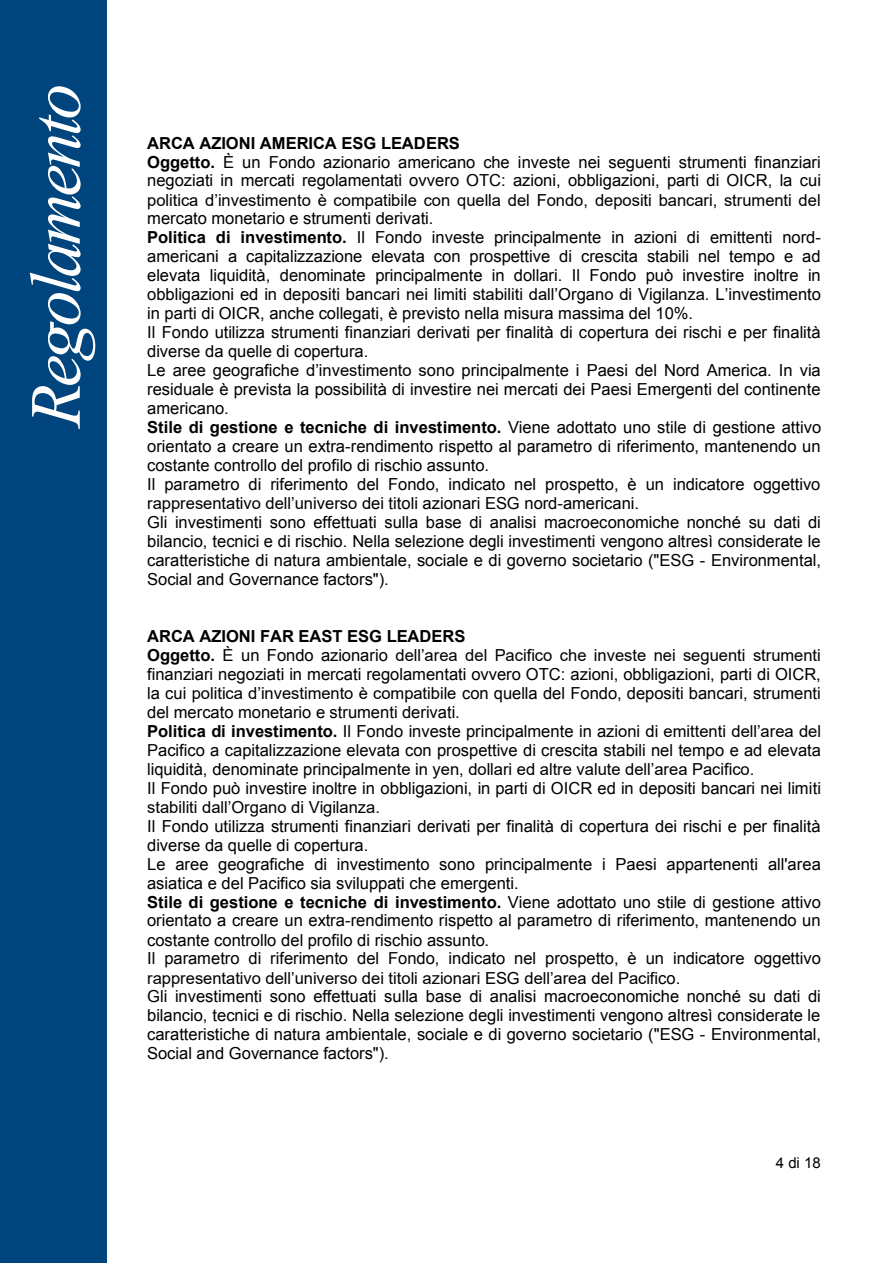
<style>
.page{position:relative;width:893px;height:1263px;background:#fff}
.page>*{position:absolute;margin:0;border:0;box-sizing:border-box;transform-origin:0 0}
.t1{font:italic 72px "Times New Roman";letter-spacing:-.05em;color:#fff}
.t2{font:16.5px/18.9px "Arial";color:#000}
.t3{font:15px "Arial";color:#000}
.s1{font-weight:700}
</style>
<div class="page">
<div style="left:0;top:0;width:106px;height:1263px;background:#00457d"></div>
<h1 class="t1" style="left:6px;top:428px;width:345px;rotate:-90deg">Regolamento</h1>
<p class="t2" style="left:147px;top:134px;width:676px"><span class="s1">ARCA AZIONI AMERICA ESG LEADERS<br>Oggetto.</span> È un Fondo azionario americano che investe nei seguenti strumenti finanziari negoziati in mercati regolamentati ovvero OTC: azioni, obbligazioni, parti di OICR, la cui politica d’investimento è compatibile con quella del Fondo, depositi bancari, strumenti del mercato monetario e strumenti derivati.<br><span class="s1">Politica di investimento.</span> Il Fondo investe principalmente in azioni di emittenti nord&shy;americani a capitalizzazione elevata con prospettive di crescita stabili nel tempo e ad elevata liquidità, denominate principalmente in dollari. Il Fondo può investire inoltre in obbligazioni ed in depositi bancari nei limiti stabiliti dall’Organo di Vigilanza. L’investimento in parti di OICR, anche collegati, è previsto nella misura massima del 10%.<br>Il Fondo utilizza strumenti finanziari derivati per finalità di copertura dei rischi e per finalità diverse da quelle di copertura.<br>Le aree geografiche d’investimento sono principalmente i Paesi del Nord America. In via residuale è prevista la possibilità di investire nei mercati dei Paesi Emergenti del continente americano.<br><span class="s1">Stile di gestione e tecniche di investimento.</span> Viene adottato uno stile di gestione attivo orientato a creare un extra-rendimento rispetto al parametro di riferimento, mantenendo un costante controllo del profilo di rischio assunto.<br>Il parametro di riferimento del Fondo, indicato nel prospetto, è un indicatore oggettivo rappresentativo dell’universo dei titoli azionari ESG nord-americani.<br>Gli investimenti sono effettuati sulla base di analisi macroeconomiche nonché su dati di bilancio, tecnici e di rischio. Nella selezione degli investimenti vengono altresì considerate le caratteristiche di natura ambientale, sociale e di governo societario ("ESG - Environmental, Social and Governance factors").</p>
<p class="t2" style="left:147px;top:627px;width:675px"><span class="s1">ARCA AZIONI FAR EAST ESG LEADERS<br>Oggetto.</span> È un Fondo azionario dell’area del Pacifico che investe nei seguenti strumenti finanziari negoziati in mercati regolamentati ovvero OTC: azioni, obbligazioni, parti di OICR, la cui politica d’investimento è compatibile con quella del Fondo, depositi bancari, strumenti del mercato monetario e strumenti derivati.<br><span class="s1">Politica di investimento.</span> Il Fondo investe principalmente in azioni di emittenti dell’area del Pacifico a capitalizzazione elevata con prospettive di crescita stabili nel tempo e ad elevata liquidità, denominate principalmente in yen, dollari ed altre valute dell’area Pacifico.<br>Il Fondo può investire inoltre in obbligazioni, in parti di OICR ed in depositi bancari nei limiti stabiliti dall’Organo di Vigilanza.<br>Il Fondo utilizza strumenti finanziari derivati per finalità di copertura dei rischi e per finalità diverse da quelle di copertura.<br>Le aree geografiche di investimento sono principalmente i Paesi appartenenti all'area asiatica e del Pacifico sia sviluppati che emergenti.<br><span class="s1">Stile di gestione e tecniche di investimento.</span> Viene adottato uno stile di gestione attivo orientato a creare un extra-rendimento rispetto al parametro di riferimento, mantenendo un costante controllo del profilo di rischio assunto.<br>Il parametro di riferimento del Fondo, indicato nel prospetto, è un indicatore oggettivo rappresentativo dell’universo dei titoli azionari ESG dell’area del Pacifico.<br>Gli investimenti sono effettuati sulla base di analisi macroeconomiche nonché su dati di bilancio, tecnici e di rischio. Nella selezione degli investimenti vengono altresì considerate le caratteristiche di natura ambientale, sociale e di governo societario ("ESG - Environmental, Social and Governance factors").</p>
<p class="t3" style="left:776px;top:1153px;width:46px">4 di 18</p>
</div>
